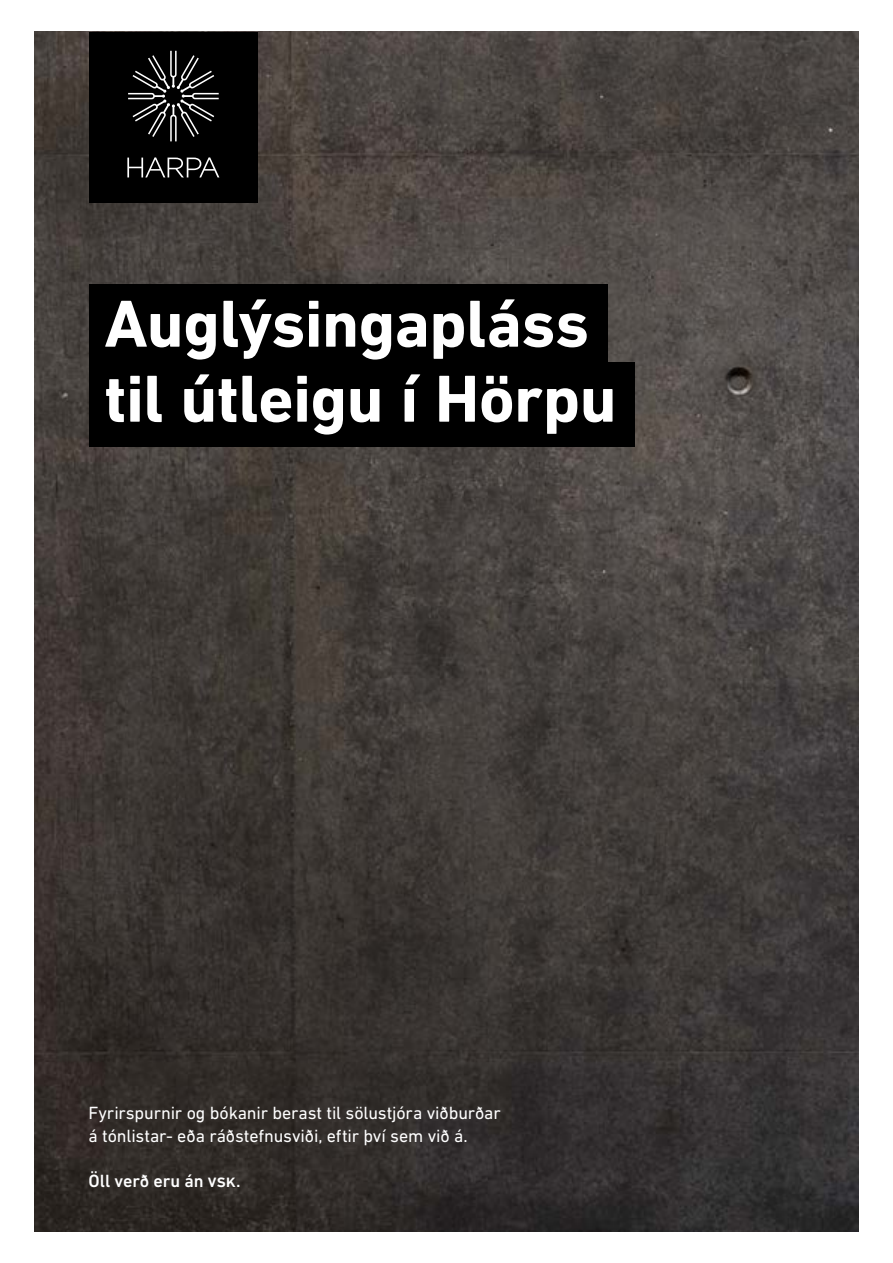
<style>
.page{position:relative;width:893px;height:1263px;background:#fff}
.page>*{position:absolute;margin:0;border:0;box-sizing:border-box;transform-origin:0 0}
.t1{font:700 67.5px/75px "DIN Next LT Pro";letter-spacing:-.01em;color:#fff}
.t2{font:18px/22.5px "DIN Next LT Pro";letter-spacing:-.01em;color:#fff}
.t3{font:500 18px "DIN Next LT Pro";letter-spacing:-.005em;color:#fff}
</style>
<div class="page">
<img style="left:34px;top:32px;width:825px;height:1199px">
<div style="left:89px;top:284px;width:519px;height:85px;background:#000"></div>
<div style="left:89px;top:362px;width:545px;height:84px;background:#000"></div>
<div style="left:89px;top:32px;width:168px;height:170px;background:#000"></div>
<svg style="left:127px;top:157px;width:92px;height:20px"></svg>
<svg style="left:128px;top:51px;width:91px;height:90px"></svg>
<h1 class="t1" style="left:104px;top:286px;width:514px">Auglýsingapláss til útleigu í Hörpu</h1>
<p class="t2" style="left:89px;top:1102px;width:414px">Fyrirspurnir og bókanir berast til sölustjóra viðburðar á tónlistar- eða ráðstefnusviði, eftir því sem við á.</p>
<p class="t3" style="left:89px;top:1170px;width:153px">Öll verð eru án vsk.</p>
</div>
